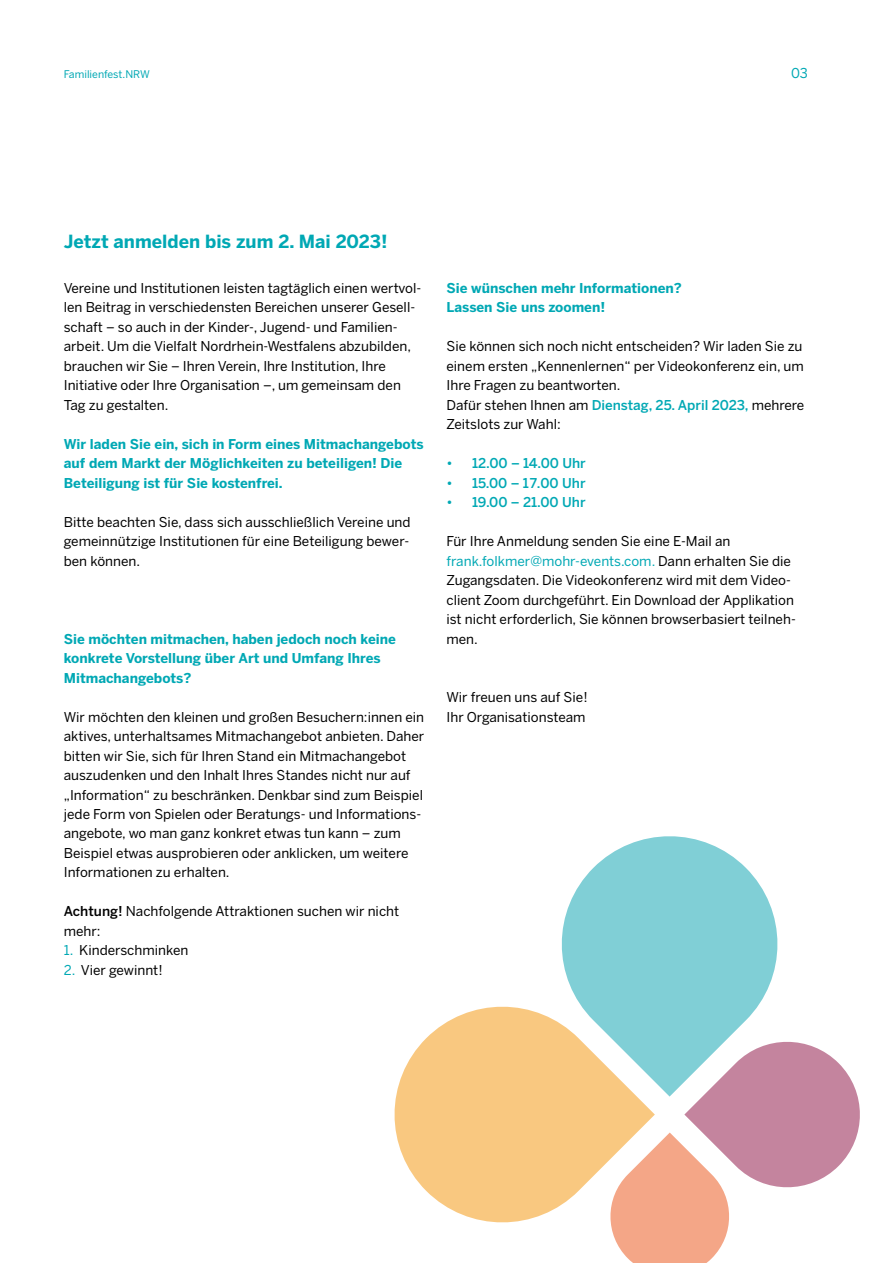
<style>
.page{position:relative;width:893px;height:1263px;background:#fff}
.page>*{position:absolute;margin:0;border:0;box-sizing:border-box;transform-origin:0 0}
.t1{font:700 18px "Benton Sans";color:#00a8b4}
.t2{font:13.5px/19.5px "Benton Sans";color:#000}
.t3{font:700 13.5px/19.5px "Benton Sans";color:#00a8b4}
.t4{font:500 13.5px "Benton Sans";color:#00a8b4}
.t5{font:13.5px "Benton Sans";color:#00a8b4}
.t6{font:10.5px "Benton Sans";color:#00a8b4}
.s1{font-weight:500}
.s2{color:#00a8b4}
.s3{font-weight:500;color:#00a8b4}
</style>
<div class="page">
<svg style="left:561px;top:836px;width:217px;height:199px;fill:#80cfd6"></svg>
<svg style="left:394px;top:996px;width:261px;height:227px;fill:#f9c880"></svg>
<svg style="left:605px;top:1035px;width:255px;height:228px"></svg>
<p class="t6" style="left:64px;top:68px;width:88px">Familienfest.NRW</p>
<p class="t5" style="left:791px;top:65px;width:18px">03</p>
<h1 class="t1" style="left:64px;top:230px;width:325px">Jetzt anmelden bis zum 2. Mai 2023!</h1>
<p class="t2" style="left:64px;top:278px;width:359px">Vereine und Institutionen leisten tagtäglich einen wertvol&shy;len Beitrag in verschiedensten Bereichen unserer Gesell&shy;schaft – so auch in der Kinder-, Jugend- und Familien&shy;arbeit. Um die Vielfalt Nordrhein-Westfalens abzubilden, brauchen wir Sie – Ihren Verein, Ihre Institution, Ihre Initiative oder Ihre Organisation –, um gemeinsam den Tag zu gestalten.</p>
<p class="t3" style="left:64px;top:434px;width:361px">Wir laden Sie ein, sich in Form eines Mitmachangebots auf dem Markt der Möglichkeiten zu beteiligen! Die<br>Beteiligung ist für Sie kostenfrei.</p>
<p class="t2" style="left:64px;top:512px;width:348px;text-align:justify">Bitte beachten Sie, dass sich ausschließlich Vereine und gemeinnützige Institutionen für eine Beteiligung bewer&shy;ben können.</p>
<p class="t3" style="left:64px;top:629px;width:334px">Sie möchten mitmachen, haben jedoch noch keine konkrete Vorstellung über Art und Umfang Ihres<br>Mitmachangebots?</p>
<p class="t2" style="left:64px;top:707px;width:362px">Wir möchten den kleinen und großen Besuchern:innen ein aktives, unterhaltsames Mitmachangebot anbieten. Daher bitten wir Sie, sich für Ihren Stand ein Mitmachangebot auszudenken und den Inhalt Ihres Standes nicht nur auf „Information“ zu beschränken. Denkbar sind zum Beispiel jede Form von Spielen oder Beratungs- und Informations&shy;angebote, wo man ganz konkret etwas tun kann – zum Beispiel etwas ausprobieren oder anklicken, um weitere Informationen zu erhalten.</p>
<p class="t2" style="left:64px;top:902px;width:337px"><span class="s1">Achtung!</span> Nachfolgende Attraktionen suchen wir nicht mehr:</p>
<p class="t2" style="left:64px;top:941px;width:126px"><span class="s2">1.</span> Kinderschminken</p>
<p class="t2" style="left:64px;top:960px;width:100px"><span class="s2">2.</span> Vier gewinnt!</p>
<p class="t3" style="left:446px;top:278px;width:237px">Sie wünschen mehr Informationen?<br>Lassen Sie uns zoomen!</p>
<p class="t2" style="left:446px;top:336px;width:359px">Sie können sich noch nicht entscheiden? Wir laden Sie zu einem ersten „Kennenlernen“ per Videokonferenz ein, um Ihre Fragen zu beantworten.<br>Dafür stehen Ihnen am <span class="s3">Dienstag, 25. April 2023,</span> mehrere Zeitslots zur Wahl:</p>
<p class="t4" style="left:446px;top:455px;width:141px">• 12.00 – 14.00 Uhr</p>
<p class="t4" style="left:446px;top:474px;width:141px">• 15.00 – 17.00 Uhr</p>
<p class="t4" style="left:446px;top:494px;width:141px">• 19.00 – 21.00 Uhr</p>
<p class="t2" style="left:446px;top:531px;width:351px">Für Ihre Anmeldung senden Sie eine E-Mail an <span class="s2">frank.folkmer@mohr-events.com.</span> Dann erhalten Sie die Zugangsdaten. Die Videokonferenz wird mit dem Video&shy;client Zoom durchgeführt. Ein Download der Applikation ist nicht erforderlich, Sie können browserbasiert teilneh&shy;men.</p>
<p class="t2" style="left:446px;top:687px;width:143px">Wir freuen uns auf Sie!<br>Ihr Organisationsteam</p>
</div>
